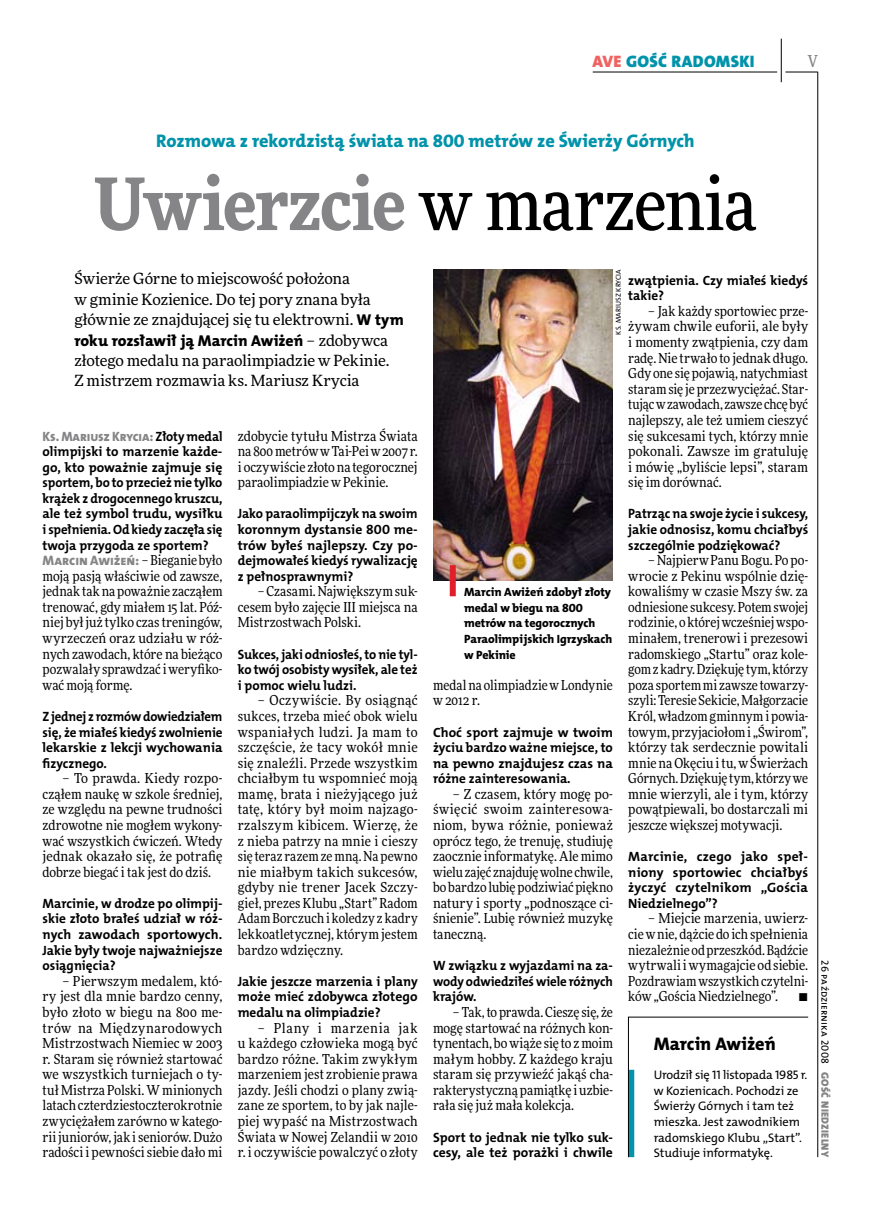
<style>
.page{position:relative;width:872px;height:1221px;background:#fff}
.page>*{position:absolute;margin:0;border:0;box-sizing:border-box;transform-origin:0 0}
.t1{font:900 72px "Freeday Narrow";letter-spacing:-.02em;color:#858486}
.t2{font:18.3px "The Mix HP8 Ex Bld";color:#0093aa}
.t3{font:18.3px "The Mix HP8 Ex Bld";letter-spacing:.01em;color:#000}
.t4{font:16.65px "The Mix HP9 Blk";letter-spacing:.02em;color:#0093aa}
.t5{font:500 16.5px "Freeday Narrow";color:#858486;scale:.9 1}
.t6{font:15.75px "The Mix HP8 Ex Bld";letter-spacing:.01em;color:#000}
.t7{font:15.45px/20.4px "Freeday News";letter-spacing:-.01em;color:#000}
.t8{font:13.8px/15.6px "Freeday Narrow News";letter-spacing:.005em;color:#000;text-align:justify}
.t9{font:13.8px "The Mix HP8 Ex Bld";letter-spacing:-.005em;color:#858486}
.t10{font:13.5px/15.6px "The Mix HP7 Bld";color:#000;text-align:justify}
.t11{font:13.5px/15.6px "The Mix HP7 Bld";color:#000;text-align:justify;scale:.95 1}
.t12{font:13.5px/15.6px "The Mix HP7 Bld";color:#000;text-align:justify;scale:.96 1}
.t13{font:13.5px "The Mix HP8 Ex Bld";letter-spacing:-.01em;color:#858486;scale:.96 1}
.t14{font:12.45px/15.6px "The Mix HP5 Plain";letter-spacing:-.005em;color:#000}
.t15{font:12px/15.6px "The Mix HP8 Ex Bld";letter-spacing:-.005em;color:#000}
.t16{font:10.5px "The Mix HP5 Plain";letter-spacing:.01em;color:#000}
.t17{font:10.5px "The Mix HP9 Blk";letter-spacing:.025em;color:#858486}
.t18{font:7.2px "The Mix HP5 Plain";letter-spacing:.015em;color:#000}
.s1{color:#ef6463}
.s2{font-weight:500;color:#000}
.s3{font-family:"The Mix HP8 Ex Bld";font-size:15.75px}
.s4{font-family:"Freeday News";font-size:15.45px}
.s5{font-family:"The Mix HP7 Bld";color:#000}
.s6{font-family:"Freeday Narrow News";color:#000}
</style>
<div class="page">
<hr style="left:817px;top:72px;width:1px;height:1084px;background:#000">
<hr style="left:781px;top:39px;width:1px;height:43px;background:#000">
<hr style="left:785px;top:72px;width:32px;height:1px;background:#000">
<hr style="left:592px;top:72px;width:185px;height:1px;background:#000">
<svg style="left:628px;top:1016px;width:180px;height:141px"></svg>
<img style="left:433px;top:269px;width:180px;height:311px">
<div style="left:450px;top:565px;width:6px;height:31px;background:#df1f2a"></div>
<p class="t4" style="left:592px;top:50px;width:164px"><span class="s1">AVE</span> GOŚĆ RADOMSKI</p>
<p class="t5" style="left:807px;top:50px;width:13px">V</p>
<h2 class="t2" style="left:156px;top:129px;width:540px">Rozmowa z rekordzistą świata na 800 metrów ze Świerży Górnych</h2>
<h1 class="t1" style="left:94px;top:157px;width:664px">Uwierzcie <span class="s2">w marzenia</span></h1>
<p class="t18" style="left:614px;top:334px;width:67px;rotate:-90deg">Ks. Mariusz Krycia</p>
<p class="t7" style="left:74px;top:268px;width:330px">Świerże Górne to miejscowość położona<br>w gminie Kozienice. Do tej pory znana była głównie ze znajdującej się tu elektrowni. <span class="s3">W tym</span></p>
<p class="t6" style="left:74px;top:330px;width:315px">roku rozsławił ją Marcin Awiżeń <span class="s4">– zdobywca</span></p>
<p class="t7" style="left:74px;top:350px;width:316px">złotego medalu na paraolimpiadzie w Pekinie.<br>Z mistrzem rozmawia ks. Mariusz Krycia</p>
<p class="t10" style="left:628px;top:272px;width:181px">zwątpienia. Czy miałeś kiedyś takie?</p>
<p class="t8" style="left:628px;top:303px;width:181px;text-indent:20px">– Jak każdy sportowiec prze&shy;żywam chwile euforii, ale były i momenty zwątpienia, czy dam radę. Nie trwało to jednak długo.<br>Gdy one się pojawią, natychmiast staram się je przezwyciężać. Star&shy;tując wzawodach, zawsze chcę być najlepszy, ale też umiem cieszyć się sukcesami tych, którzy mnie pokonali. Zawsze im gratuluję i mówię „byliście lepsi”, staram się im dorównać.</p>
<p class="t10" style="left:628px;top:506px;width:181px">Patrząc na swoje życie i sukcesy, jakie odnosisz, komu chciałbyś szczególnie podziękować?</p>
<p class="t8" style="left:628px;top:552px;width:181px;text-indent:20px">– Najpierw Panu Bogu. Po po&shy;wrocie z Pekinu wspólnie dzię&shy;kowaliśmy w czasie Mszy św. za odniesione sukcesy. Potem swojej rodzinie, o której wcześniej wspo&shy;minałem, trenerowi i prezesowi radomskiego „Startu” oraz kole&shy;gom z kadry. Dziękuję tym, którzy poza sportem mi zawsze towarzy&shy;szyli: Teresie Sekicie, Małgorzacie Król, władzom gminnym i powia&shy;towym, przyjaciołom i„Świrom”, którzy tak serdecznie powitali mnie na Okęciu itu, w Świerżach Górnych. Dziękuję tym, którzy we mnie wierzyli, ale i tym, którzy powątpiewali, bo dostarczali mi jeszcze większej motywacji.</p>
<p class="t10" style="left:628px;top:848px;width:181px">Marcinie, czego jako speł&shy;niony sportowiec chciałbyś życzyć czytelnikom „Gościa Niedzielnego”?</p>
<p class="t8" style="left:628px;top:910px;width:181px;text-indent:20px">– Miejcie marzenia, uwierz&shy;cie wnie, dążcie do ich spełnienia niezależnie od przeszkód. Bądźcie wytrwali i wymagajcie od siebie.<br>Pozdrawiam wszystkich czytelni&shy;ków „Gościa Niedzielnego”.</p>
<p class="t8" style="left:238px;top:427px;width:181px">zdobycie tytułu Mistrza Świata na 800 metrów w Tai-Pei w 2007 r. i oczywiście złoto na tegorocznej paraolimpiadzie w Pekinie.</p>
<p class="t10" style="left:238px;top:506px;width:181px">Jako paraolimpijczyk na swoim koronnym dystansie 800 me&shy;trów byłeś najlepszy. Czy po&shy;dejmowałeś kiedyś rywalizację z pełnosprawnymi?</p>
<p class="t8" style="left:238px;top:583px;width:181px;text-indent:20px">– Czasami. Największym suk&shy;cesem było zajęcie III miejsca na Mistrzostwach Polski.</p>
<p class="t12" style="left:238px;top:646px;width:189px">Sukces, jaki odniosłeś, to nie tyl&shy;ko twój osobisty wysiłek, ale też i pomoc wielu ludzi.</p>
<p class="t8" style="left:238px;top:692px;width:181px;text-indent:20px">– Oczywiście. By osiągnąć sukces, trzeba mieć obok wielu wspaniałych ludzi. Ja mam to szczęście, że tacy wokół mnie się znaleźli. Przede wszystkim chciałbym tu wspomnieć moją mamę, brata i nieżyjącego już tatę, który był moim najzago&shy;rzalszym kibicem. Wierzę, że z nieba patrzy na mnie i cieszy się teraz razem ze mną. Na pewno nie miałbym takich sukcesów, gdyby nie trener Jacek Szczy&shy;gieł, prezes Klubu „Start” Radom Adam Borczuch i koledzy z kadry lekkoatletycznej, którym jestem bardzo wdzięczny.</p>
<p class="t10" style="left:238px;top:973px;width:181px">Jakie jeszcze marzenia i plany może mieć zdobywca złotego medalu na olimpiadzie?</p>
<p class="t8" style="left:238px;top:1019px;width:181px;text-indent:20px">– Plany i marzenia jak u każdego człowieka mogą być bardzo różne. Takim zwykłym marzeniem jest zrobienie prawa jazdy. Jeśli chodzi o plany zwią&shy;zane ze sportem, to by jak najle&shy;piej wypaść na Mistrzostwach Świata w Nowej Zelandii w 2010 r. i oczywiście powalczyć o złoty</p>
<p class="t13" style="left:43px;top:427px;width:189px">Ks. Mariusz Krycia: <span class="s5">Złoty medal</span></p>
<p class="t10" style="left:43px;top:444px;width:181px">olimpijski to marzenie każde&shy;go, kto poważnie zajmuje się sportem, bo to przecież nie tylko krążek z drogocennego kruszcu, ale też symbol trudu, wysiłku i spełnienia. Od kiedy zaczęła się twoja przygoda ze sportem?</p>
<p class="t9" style="left:43px;top:551px;width:181px">Marcin Awiżeń: <span class="s6">– Bieganie było</span></p>
<p class="t8" style="left:43px;top:568px;width:181px">moją pasją właściwie od zawsze, jednak tak na poważnie zacząłem trenować, gdy miałem 15 lat. Póź&shy;niej był już tylko czas treningów, wyrzeczeń oraz udziału w róż&shy;nych zawodach, które na bieżąco pozwalały sprawdzać iweryfiko&shy;wać moją formę.</p>
<p class="t11" style="left:43px;top:708px;width:191px">Z jednej z rozmów dowiedziałem się, że miałeś kiedyś zwolnienie lekarskie z lekcji wychowania fizycznego.</p>
<p class="t8" style="left:43px;top:770px;width:181px;text-indent:20px">– To prawda. Kiedy rozpo&shy;cząłem naukę w szkole średniej, ze względu na pewne trudności zdrowotne nie mogłem wykony&shy;wać wszystkich ćwiczeń. Wtedy jednak okazało się, że potrafię dobrze biegać i tak jest do dziś.</p>
<p class="t10" style="left:43px;top:895px;width:181px">Marcinie, w drodze po olimpij&shy;skie złoto brałeś udział w róż&shy;nych zawodach sportowych.<br>Jakie były twoje najważniejsze osiągnięcia?</p>
<p class="t8" style="left:43px;top:972px;width:181px;text-indent:20px">– Pierwszym medalem, któ&shy;ry jest dla mnie bardzo cenny, było złoto w biegu na 800 me&shy;trów na Międzynarodowych Mistrzostwach Niemiec w 2003 r. Staram się również startować we wszystkich turniejach o ty&shy;tuł Mistrza Polski. Wminionych latach czterdziestoczterokrotnie zwyciężałem zarówno w katego&shy;rii juniorów, jak iseniorów. Dużo radości i pewności siebie dało mi</p>
<p class="t15" style="left:464px;top:584px;width:150px">Marcin Awiżeń zdobył złoty medal w biegu na 800 metrów na tegorocznych<br>Paraolimpijskich Igrzyskach w Pekinie</p>
<p class="t8" style="left:433px;top:677px;width:181px">medal na olimpiadzie w Londynie w 2012 r.</p>
<p class="t10" style="left:433px;top:724px;width:181px">Choć sport zajmuje w twoim życiu bardzo ważne miejsce, to na pewno znajdujesz czas na różne zainteresowania.</p>
<p class="t8" style="left:433px;top:786px;width:181px;text-indent:20px">– Z czasem, który mogę po&shy;święcić swoim zainteresowa&shy;niom, bywa różnie, ponieważ oprócz tego, że trenuję, studiuję zaocznie informatykę. Ale mimo wielu zajęć znajduję wolne chwile, bo bardzo lubię podziwiać piękno natury i sporty „podnoszące ci&shy;śnienie”. Lubię również muzykę taneczną.</p>
<p class="t10" style="left:433px;top:957px;width:181px">W związku z wyjazdami na za&shy;wody odwiedziłeś wiele różnych krajów.</p>
<p class="t8" style="left:433px;top:1004px;width:181px;text-indent:20px">– Tak, to prawda. Cieszę się, że mogę startować na różnych kon&shy;tynentach, bo wiąże się to zmoim małym hobby. Z każdego kraju staram się przywieźć jakąś cha&shy;rakterystyczną pamiątkę i uzbie&shy;rała się już mała kolekcja.</p>
<p class="t10" style="left:433px;top:1129px;width:181px">Sport to jednak nie tylko suk&shy;cesy, ale też porażki i chwile</p>
<p class="t8" style="left:798px;top:988px;width:11px">•</p>
<h2 class="t3" style="left:654px;top:1032px;width:123px">Marcin Awiżeń</h2>
<p class="t14" style="left:654px;top:1067px;width:155px">Urodził się 11 listopada 1985 r. w Kozienicach. Pochodzi ze<br>Świerży Górnych i tam też mieszka. Jest zawodnikiem radomskiego Klubu „Start”.<br>Studiuje informatykę.</p>
<p class="t16" style="left:832px;top:960px;width:105px;rotate:90deg">26 października 2008</p>
<p class="t17" style="left:832px;top:1071px;width:87px;rotate:90deg">GOŚĆ NIEDZIELNY</p>
</div>
